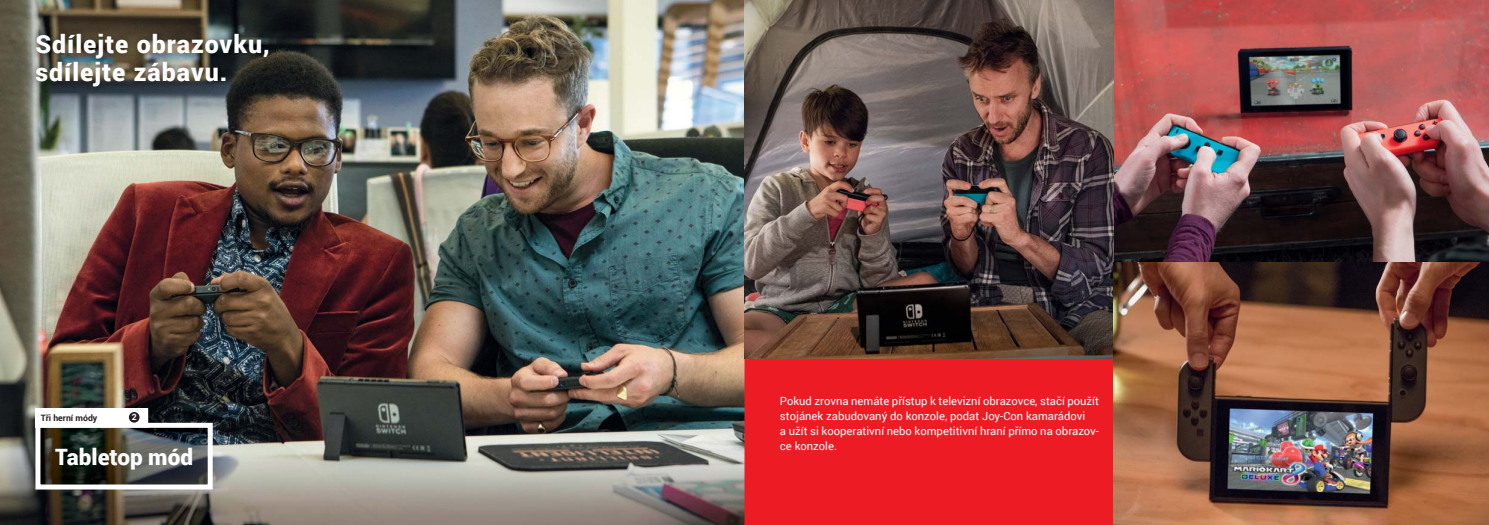
<style>
.page{position:relative;width:1489px;height:525px;background:#fff}
.page>*{position:absolute;margin:0;border:0;box-sizing:border-box;transform-origin:0 0}
.t1{font:900 25px/27.5px "Roboto";letter-spacing:.04em;color:#fff}
.t2{font:900 22.5px "Roboto";color:#fff}
.t3{font:11.25px/15px "Roboto";color:#fff}
.t4{font:700 8.75px "Roboto";color:#231f20}
.t5{font:700 8.75px "Roboto";color:#fff}
</style>
<div class="page">
<div style="left:744px;top:294px;width:369px;height:230px;background:#ed1c24"></div>
<img style="left:1113px;top:0;width:375px;height:524px">
<img style="left:0;top:0;width:744px;height:524px">
<img style="left:744px;top:0;width:369px;height:358px">
<div style="left:35px;top:408px;width:113px;height:19px;background:#fff"></div>
<img style="left:41px;top:428px;width:166px;height:55px">
<div style="left:35px;top:422px;width:178px;height:67px;border:5px solid #fff"></div>
<div style="left:129px;top:412px;width:10px;height:10px;background:#231f20;border-radius:50%"></div>
<img style="left:29px;top:27px;width:246px;height:66px">
<h1 class="t1" style="left:35px;top:30px;width:236px">Sdílejte obrazovku, sdílejte zábavu.</h1>
<p class="t4" style="left:41px;top:411px;width:58px">Tři herní módy</p>
<p class="t5" style="left:132px;top:411px;width:7px">2</p>
<h2 class="t2" style="left:55px;top:440px;width:139px">Tabletop mód</h2>
<p class="t3" style="left:780px;top:393px;width:320px">Pokud zrovna nemáte přístup k televizní obrazovce, stačí použít stojánek zabudovaný do konzole, podat Joy-Con kamarádovi<br>a užít si kooperativní nebo kompetitivní hraní přímo na obrazov&shy;ce konzole.</p>
</div>
